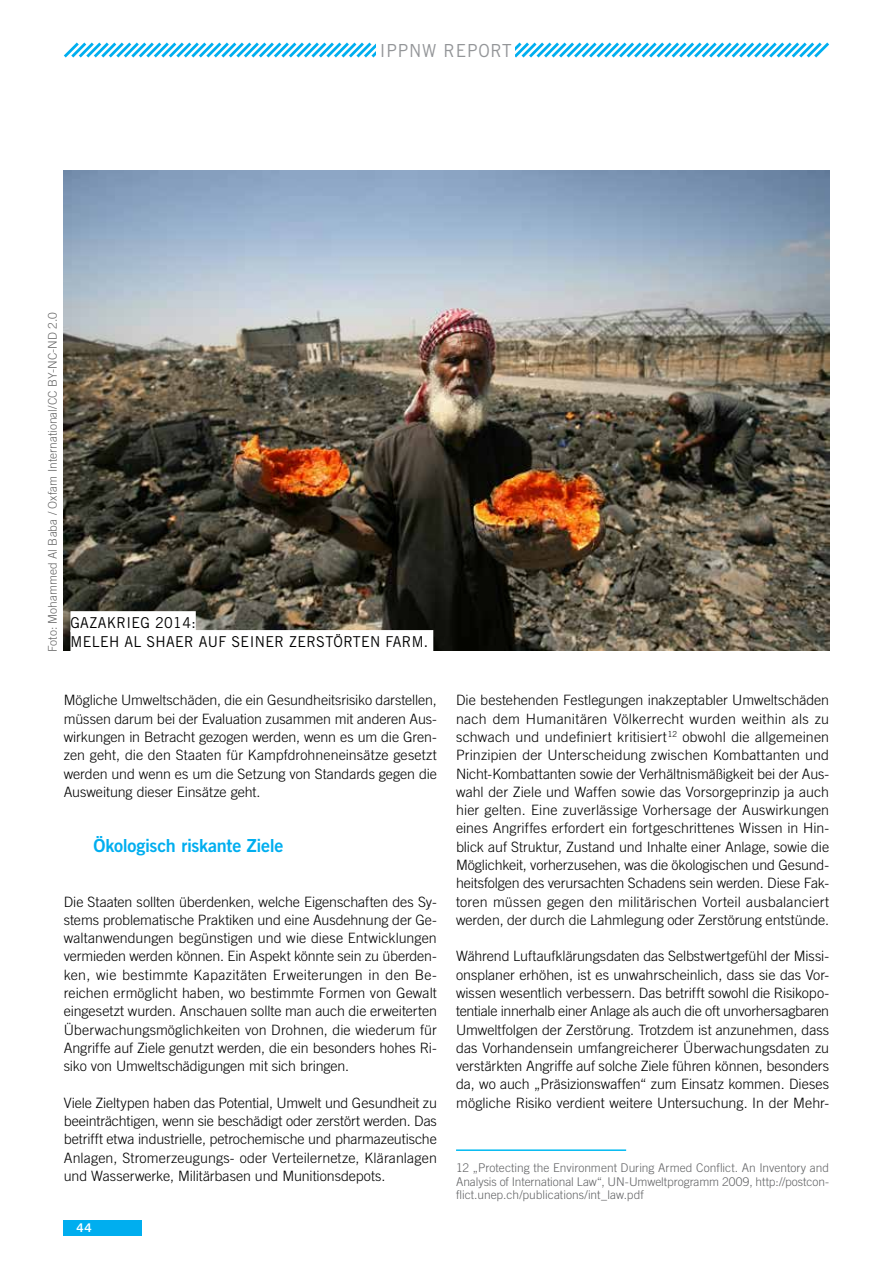
<style>
.page{position:relative;width:893px;height:1263px;background:#fff}
.page>*{position:absolute;margin:0;border:0;box-sizing:border-box;transform-origin:0 0}
.t1{font:18px "Trade Gothic LT Std Bd 2";letter-spacing:-.015em;color:#00aeef}
.t2{font:18px "Trade Gothic LT Std";letter-spacing:.05em;color:#939598;scale:.95 1}
.t3{font:15px/18.9px "Trade Gothic LT Std";letter-spacing:.025em;color:#000;scale:.95 1}
.t4{font:300 14.25px/18.3px "Trade Gothic LT Std";letter-spacing:-.005em;color:#000;text-align:justify}
.t5{font:300 12px/13.5px "Trade Gothic LT Std";color:#636466;text-align:justify}
.t6{font:300 12px "Trade Gothic LT Std";color:#000}
.t7{font:12px "Trade Gothic LT Std Bd 2";color:#fff}
</style>
<div class="page">
<svg style="left:63px;top:42px;width:767px;height:16px"></svg>
<div style="left:377px;top:42px;width:138px;height:16px;background:#fff"></div>
<hr style="left:456px;top:1149px;width:170px;height:2px;background:#00b9f1">
<img style="left:64px;top:170px;width:765px;height:481px">
<div style="left:70px;top:611px;width:126px;height:21px;background:#fff"></div>
<div style="left:70px;top:630px;width:363px;height:21px;background:#fff"></div>
<div style="left:64px;top:1220px;width:78px;height:15px;background:#00aeef"></div>
<p class="t2" style="left:380px;top:40px;width:140px">IPPNW REPORT</p>
<p class="t6" style="left:45px;top:652px;width:342px;rotate:-90deg">Foto: Mohammed Al Baba / Oxfam International/CC BY-NC-ND 2.0</p>
<p class="t3" style="left:70px;top:613px;width:378px">GAZAKRIEG 2014:<br>MELEH AL SHAER AUF SEINER ZERSTÖRTEN FARM.</p>
<p class="t4" style="left:64px;top:691px;width:375px">Mögliche Umweltschäden, die ein Gesundheitsrisiko darstellen, müssen darum bei der Evaluation zusammen mit anderen Aus&shy;wirkungen in Betracht gezogen werden, wenn es um die Gren&shy;zen geht, die den Staaten für Kampfdrohneneinsätze gesetzt werden und wenn es um die Setzung von Standards gegen die Ausweitung dieser Einsätze geht.</p>
<p class="t1" style="left:94px;top:834px;width:191px">Ökologisch riskante Ziele</p>
<p class="t4" style="left:64px;top:892px;width:375px">Die Staaten sollten überdenken, welche Eigenschaften des Sy&shy;stems problematische Praktiken und eine Ausdehnung der Ge&shy;waltanwendungen begünstigen und wie diese Entwicklungen vermieden werden können. Ein Aspekt könnte sein zu überden&shy;ken, wie bestimmte Kapazitäten Erweiterungen in den Be&shy;reichen ermöglicht haben, wo bestimmte Formen von Gewalt eingesetzt wurden. Anschauen sollte man auch die erweiterten Überwachungsmöglichkeiten von Drohnen, die wiederum für Angriffe auf Ziele genutzt werden, die ein besonders hohes Ri&shy;siko von Umweltschädigungen mit sich bringen.</p>
<p class="t4" style="left:64px;top:1093px;width:375px">Viele Zieltypen haben das Potential, Umwelt und Gesundheit zu beeinträchtigen, wenn sie beschädigt oder zerstört werden. Das betrifft etwa industrielle, petrochemische und pharmazeutische Anlagen, Stromerzeugungs- oder Verteilernetze, Kläranlagen und Wasserwerke, Militärbasen und Munitionsdepots.</p>
<p class="t7" style="left:77px;top:1220px;width:17px">44</p>
<p class="t4" style="left:456px;top:691px;width:375px">Die bestehenden Festlegungen inakzeptabler Umweltschäden nach dem Humanitären Völkerrecht wurden weithin als zu schwach und undefiniert kritisiert<sup>12</sup> obwohl die allgemeinen Prinzipien der Unterscheidung zwischen Kombattanten und Nicht-Kombattanten sowie der Verhältnismäßigkeit bei der Aus&shy;wahl der Ziele und Waffen sowie das Vorsorgeprinzip ja auch hier gelten. Eine zuverlässige Vorhersage der Auswirkungen eines Angriffes erfordert ein fortgeschrittenes Wissen in Hin&shy;blick auf Struktur, Zustand und Inhalte einer Anlage, sowie die Möglichkeit, vorherzusehen, was die ökologischen und Gesund&shy;heitsfolgen des verursachten Schadens sein werden. Diese Fak&shy;toren müssen gegen den militärischen Vorteil ausbalanciert werden, der durch die Lahmlegung oder Zerstörung entstünde.</p>
<p class="t4" style="left:456px;top:947px;width:375px">Während Luftaufklärungsdaten das Selbstwertgefühl der Missi&shy;onsplaner erhöhen, ist es unwahrscheinlich, dass sie das Vor&shy;wissen wesentlich verbessern. Das betrifft sowohl die Risikopo&shy;tentiale innerhalb einer Anlage als auch die oft unvorhersagbaren Umweltfolgen der Zerstörung. Trotzdem ist anzunehmen, dass das Vorhandensein umfangreicherer Überwachungsdaten zu verstärkten Angriffe auf solche Ziele führen können, besonders da, wo auch „Präsizionswaffen“ zum Einsatz kommen. Dieses mögliche Risiko verdient weitere Untersuchung. In der Mehr-</p>
<p class="t5" style="left:456px;top:1161px;width:375px">12 „Protecting the Environment During Armed Conflict. An Inventory and Analysis of International Law“, UN-Umweltprogramm 2009, http://postcon&shy;flict.unep.ch/publications/int_law.pdf</p>
</div>
